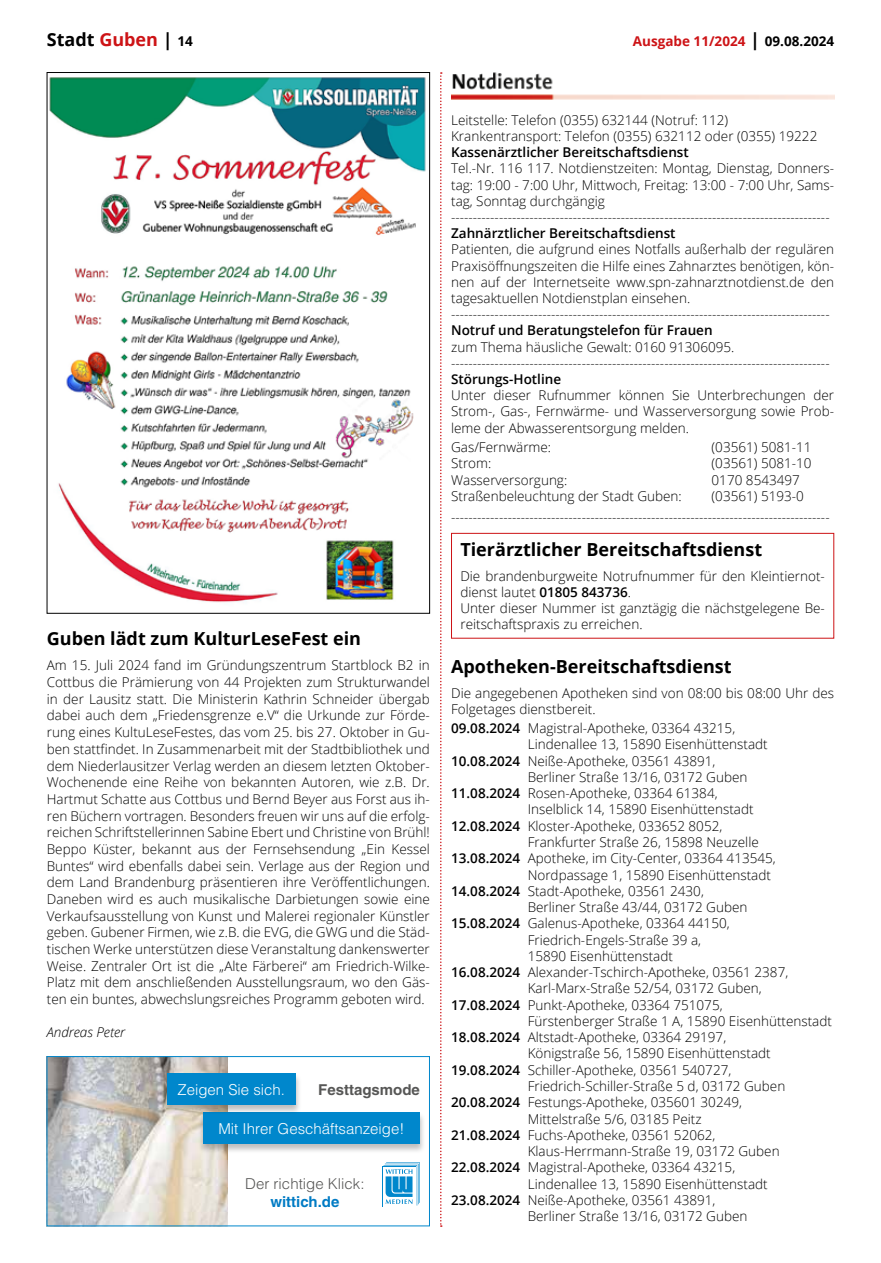
<style>
.page{position:relative;width:881px;height:1263px;background:#fff}
.page>*{position:absolute;margin:0;border:0;box-sizing:border-box;transform-origin:0 0}
.t1{font:700 18px "Open Sans";color:#000}
.t2{font:300 15px "Helvetica LT";color:#fff}
.t3{font:300 15px "Helvetica LT";color:#575756}
.t4{font:700 15px "Helvetica LT";color:#575756}
.t5{font:700 15px "Helvetica LT";color:#007bc4}
.t6{font:300 13.5px/16.6px "Open Sans";color:#000}
.t7{font:600 13.5px "Open Sans";color:#000}
.t8{font:700 13.5px "Open Sans";color:#cd1316}
.t9{font:italic 300 13.5px "Open Sans";color:#000}
.s1{color:#cd1316}
.s2{font-size:13.5px}
.s3{font-size:18px;color:#000}
.s4{color:#000}
.s5{font-weight:600}
</style>
<div class="page">
<svg style="left:440px;top:72px;width:1px;height:1155px"></svg>
<img style="left:49px;top:77px;width:377px;height:526px">
<img style="left:451px;top:72px;width:382px;height:28px">
<div style="left:451px;top:533px;width:382px;height:106px;border:1px solid #cd1316"></div>
<img style="left:49px;top:1058px;width:178px;height:166px">
<div style="left:47px;top:1056px;width:382px;height:170px;border:1px solid #0087cc"></div>
<svg style="left:382px;top:1167px;width:1px;height:39px"></svg>
<svg style="left:383px;top:1162px;width:37px;height:43px"></svg>
<div style="left:198px;top:1111px;width:228px;height:43px;background:#000;opacity:.26"></div>
<div style="left:203px;top:1112px;width:217px;height:31px;background:#0087cc"></div>
<div style="left:162px;top:1072px;width:140px;height:43px;background:#000;opacity:.26"></div>
<div style="left:167px;top:1073px;width:129px;height:31px;background:#0087cc"></div>
<h1 class="t1" style="left:47px;top:27px;width:147px">Stadt <span class="s1">Guben</span> | <span class="s2">14</span></h1>
<p class="t8" style="left:632px;top:32px;width:203px">Ausgabe 11/2024 <span class="s3">|</span> <span class="s4">09.08.2024</span></p>
<h1 class="t1" style="left:47px;top:626px;width:315px">Guben lädt zum KulturLeseFest ein</h1>
<p class="t6" style="left:47px;top:657px;width:384px;text-align:justify">Am 15. Juli 2024 fand im Gründungszentrum Startblock B2 in Cottbus die Prämierung von 44 Projekten zum Strukturwandel in der Lausitz statt. Die Ministerin Kathrin Schneider übergab dabei auch dem „Friedensgrenze e.V“ die Urkunde zur Förde&shy;rung eines KultuLeseFestes, das vom 25. bis 27. Oktober in Gu&shy;ben stattfindet. In Zusammenarbeit mit der Stadtbibliothek und dem Niederlausitzer Verlag werden an diesem letzten Oktober-Wochenende eine Reihe von bekannten Autoren, wie z.B. Dr.<br>Hartmut Schatte aus Cottbus und Bernd Beyer aus Forst aus ih&shy;ren Büchern vortragen. Besonders freuen wir uns auf die erfolg&shy;reichen Schriftstellerinnen Sabine Ebert und Christine von Brühl!<br>Beppo Küster, bekannt aus der Fernsehsendung „Ein Kessel Buntes“ wird ebenfalls dabei sein. Verlage aus der Region und dem Land Brandenburg präsentieren ihre Veröffentlichungen.<br>Daneben wird es auch musikalische Darbietungen sowie eine Verkaufsausstellung von Kunst und Malerei regionaler Künstler geben. Gubener Firmen, wie z.B. die EVG, die GWG und die Städ&shy;tischen Werke unterstützen diese Veranstaltung dankenswerter Weise. Zentraler Ort ist die „Alte Färberei“ am Friedrich-Wilke-Platz mit dem anschließenden Ausstellungsraum, wo den Gäs&shy;ten ein buntes, abwechslungsreiches Programm geboten wird.</p>
<p class="t9" style="left:47px;top:1022px;width:80px">Andreas Peter</p>
<p class="t2" style="left:177px;top:1080px;width:109px">Zeigen Sie sich.</p>
<p class="t4" style="left:318px;top:1080px;width:103px">Festtagsmode</p>
<p class="t2" style="left:218px;top:1119px;width:187px">Mit Ihrer Geschäftsanzeige!</p>
<p class="t3" style="left:245px;top:1174px;width:121px">Der richtige Klick:</p>
<p class="t5" style="left:270px;top:1192px;width:71px">wittich.de</p>
<p class="t6" style="left:451px;top:111px;width:367px;line-height:16.2px">Leitstelle: Telefon (0355) 632144 (Notruf: 112)<br>Krankentransport: Telefon (0355) 632112 oder (0355) 19222</p>
<p class="t7" style="left:451px;top:143px;width:239px">Kassenärztlicher Bereitschaftsdienst</p>
<p class="t6" style="left:451px;top:160px;width:384px;line-height:16.2px">Tel.-Nr. 116 117. Notdienstzeiten: Montag, Dienstag, Donners&shy;tag: 19:00 - 7:00 Uhr, Mittwoch, Freitag: 13:00 - 7:00 Uhr, Sams&shy;tag, Sonntag durchgängig ---------------------------------------------------------------------------------------</p>
<p class="t7" style="left:451px;top:224px;width:226px">Zahnärztlicher Bereitschaftsdienst</p>
<p class="t6" style="left:451px;top:241px;width:384px;line-height:16.2px">Patienten, die aufgrund eines Notfalls außerhalb der regulären Praxisöffnungszeiten die Hilfe eines Zahnarztes benötigen, kön&shy;nen auf der Internetseite www.spn-zahnarztnotdienst.de den tagesaktuellen Notdienstplan einsehen. ---------------------------------------------------------------------------------------</p>
<p class="t7" style="left:451px;top:321px;width:263px">Notruf und Beratungstelefon für Frauen</p>
<p class="t6" style="left:451px;top:338px;width:380px;line-height:16.2px">zum Thema häusliche Gewalt: 0160 91306095. ---------------------------------------------------------------------------------------</p>
<p class="t7" style="left:451px;top:370px;width:111px">Störungs-Hotline</p>
<p class="t6" style="left:451px;top:387px;width:384px;line-height:16.2px;text-align:justify">Unter dieser Rufnummer können Sie Unterbrechungen der Strom-, Gas-, Fernwärme- und Wasserversorgung sowie Prob&shy;leme der Abwasserentsorgung melden.</p>
<p class="t6" style="left:451px;top:438px;width:101px">Gas/Fernwärme:</p>
<p class="t6" style="left:711px;top:438px;width:101px">(03561) 5081-11</p>
<p class="t6" style="left:451px;top:455px;width:42px">Strom:</p>
<p class="t6" style="left:711px;top:455px;width:101px">(03561) 5081-10</p>
<p class="t6" style="left:451px;top:471px;width:118px">Wasserversorgung:</p>
<p class="t6" style="left:711px;top:471px;width:90px">0170 8543497</p>
<p class="t6" style="left:451px;top:487px;width:232px">Straßenbeleuchtung der Stadt Guben:</p>
<p class="t6" style="left:451px;top:485px;width:380px;line-height:20.9px;text-indent:260px">(03561) 5193-0 ---------------------------------------------------------------------------------------</p>
<h1 class="t1" style="left:460px;top:537px;width:303px">Tierärztlicher Bereitschaftsdienst</h1>
<p class="t6" style="left:460px;top:567px;width:366px;line-height:16.2px">Die brandenburgweite Notrufnummer für den Kleintiernot&shy;dienst lautet <span class="s5">01805 843736</span>.<br>Unter dieser Nummer ist ganztägig die nächstgelegene Be&shy;reitschaftspraxis zu erreichen.</p>
<h1 class="t1" style="left:451px;top:654px;width:282px">Apotheken-Bereitschaftsdienst</h1>
<p class="t6" style="left:451px;top:684px;width:384px;line-height:16.2px">Die angegebenen Apotheken sind von 08:00 bis 08:00 Uhr des<br>Folgetages dienstbereit.</p>
<p class="t6" style="left:451px;top:720px;width:285px"><span class="s5">09.08.2024</span> Magistral-Apotheke, 03364 43215,</p>
<p class="t6" style="left:527px;top:736px;width:241px">Lindenallee 13, 15890 Eisenhüttenstadt</p>
<p class="t6" style="left:451px;top:752px;width:266px"><span class="s5">10.08.2024</span> Neiße-Apotheke, 03561 43891,</p>
<p class="t6" style="left:527px;top:768px;width:221px">Berliner Straße 13/16, 03172 Guben</p>
<p class="t6" style="left:451px;top:785px;width:268px"><span class="s5">11.08.2024</span> Rosen-Apotheke, 03364 61384,</p>
<p class="t6" style="left:527px;top:801px;width:227px">Inselblick 14, 15890 Eisenhüttenstadt</p>
<p class="t6" style="left:451px;top:817px;width:272px"><span class="s5">12.08.2024</span> Kloster-Apotheke, 033652 8052,</p>
<p class="t6" style="left:527px;top:833px;width:232px">Frankfurter Straße 26, 15898 Neuzelle</p>
<p class="t6" style="left:451px;top:850px;width:326px"><span class="s5">13.08.2024</span> Apotheke, im City-Center, 03364 413545,</p>
<p class="t6" style="left:527px;top:866px;width:245px">Nordpassage 1, 15890 Eisenhüttenstadt</p>
<p class="t6" style="left:451px;top:882px;width:254px"><span class="s5">14.08.2024</span> Stadt-Apotheke, 03561 2430,</p>
<p class="t6" style="left:527px;top:898px;width:221px">Berliner Straße 43/44, 03172 Guben</p>
<p class="t6" style="left:451px;top:915px;width:280px"><span class="s5">15.08.2024</span> Galenus-Apotheke, 03364 44150,</p>
<p class="t6" style="left:527px;top:931px;width:175px">Friedrich-Engels-Straße 39 a,</p>
<p class="t6" style="left:527px;top:947px;width:147px">15890 Eisenhüttenstadt</p>
<p class="t6" style="left:451px;top:963px;width:338px"><span class="s5">16.08.2024</span> Alexander-Tschirch-Apotheke, 03561 2387,</p>
<p class="t6" style="left:527px;top:980px;width:235px">Karl-Marx-Straße 52/54, 03172 Guben,</p>
<p class="t6" style="left:451px;top:996px;width:273px"><span class="s5">17.08.2024</span> Punkt-Apotheke, 03364 751075,</p>
<p class="t6" style="left:527px;top:1012px;width:306px">Fürstenberger Straße 1 A, 15890 Eisenhüttenstadt</p>
<p class="t6" style="left:451px;top:1029px;width:276px"><span class="s5">18.08.2024</span> Altstadt-Apotheke, 03364 29197,</p>
<p class="t6" style="left:527px;top:1045px;width:244px">Königstraße 56, 15890 Eisenhüttenstadt</p>
<p class="t6" style="left:451px;top:1061px;width:281px"><span class="s5">19.08.2024</span> Schiller-Apotheke, 03561 540727,</p>
<p class="t6" style="left:527px;top:1077px;width:259px">Friedrich-Schiller-Straße 5 d, 03172 Guben</p>
<p class="t6" style="left:451px;top:1094px;width:292px"><span class="s5">20.08.2024</span> Festungs-Apotheke, 035601 30249,</p>
<p class="t6" style="left:527px;top:1110px;width:175px">Mittelstraße 5/6, 03185 Peitz</p>
<p class="t6" style="left:451px;top:1126px;width:266px"><span class="s5">21.08.2024</span> Fuchs-Apotheke, 03561 52062,</p>
<p class="t6" style="left:527px;top:1142px;width:253px">Klaus-Herrmann-Straße 19, 03172 Guben</p>
<p class="t6" style="left:451px;top:1159px;width:285px"><span class="s5">22.08.2024</span> Magistral-Apotheke, 03364 43215,</p>
<p class="t6" style="left:527px;top:1175px;width:241px">Lindenallee 13, 15890 Eisenhüttenstadt</p>
<p class="t6" style="left:451px;top:1191px;width:266px"><span class="s5">23.08.2024</span> Neiße-Apotheke, 03561 43891,</p>
<p class="t6" style="left:527px;top:1207px;width:221px">Berliner Straße 13/16, 03172 Guben</p>
</div>
